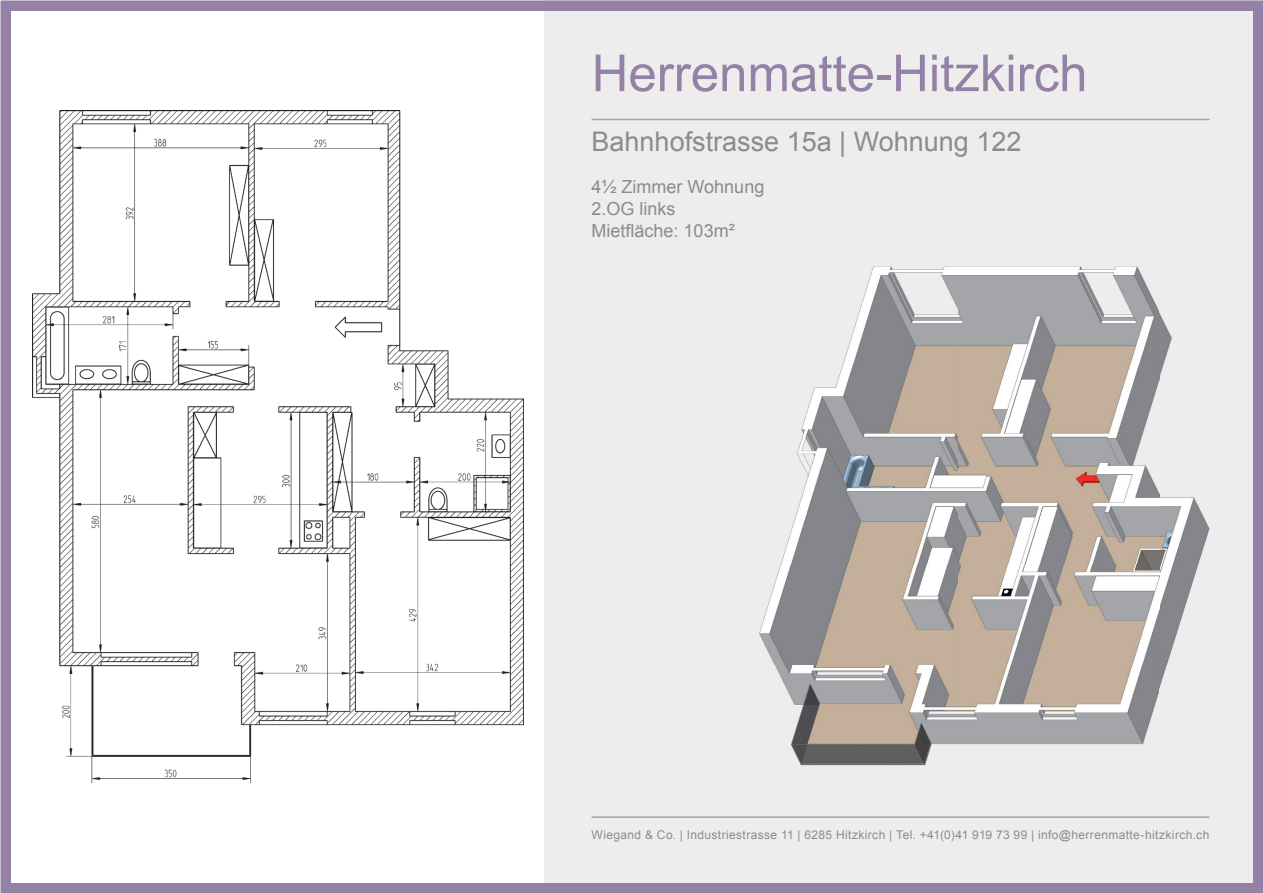
<style>
.page{position:relative;width:1263px;height:893px;background:#fff}
.page>*{position:absolute;margin:0;border:0;box-sizing:border-box;transform-origin:0 0}
.t1{font:51px "Arial";color:#9581a6}
.t2{font:27px "Arial";color:#8b8b90}
.t3{font:18px/21.6px "Arial";color:#8b8b90}
.t4{font:12px "Arial";letter-spacing:.03em;color:#8b8b90}
</style>
<div class="page">
<div style="left:545px;top:0;width:718px;height:893px;background:#ecedec"></div>
<div style="left:1px;top:1px;width:1262px;height:892px;border:10px solid #9581a6"></div>
<img style="left:759px;top:266px;width:451px;height:499px">
<img style="left:33px;top:111px;width:490px;height:671px">
<hr style="left:592px;top:816px;width:617px;height:2px;background:#a2a4a7">
<hr style="left:592px;top:119px;width:617px;height:1px;background:#a2a4a7">
<h1 class="t1" style="left:592px;top:40px;width:497px">Herrenmatte-Hitzkirch</h1>
<h2 class="t2" style="left:592px;top:123px;width:431px">Bahnhofstrasse 15a | Wohnung 122</h2>
<h3 class="t3" style="left:592px;top:176px;width:174px">4½ Zimmer Wohnung<br>2.OG links<br>Mietfläche: 103m²</h3>
<p class="t4" style="left:592px;top:827px;width:619px">Wiegand &amp; Co. | Industriestrasse 11 | 6285 Hitzkirch | Tel. +41(0)41 919 73 99 | info@herrenmatte-hitzkirch.ch</p>
</div>
